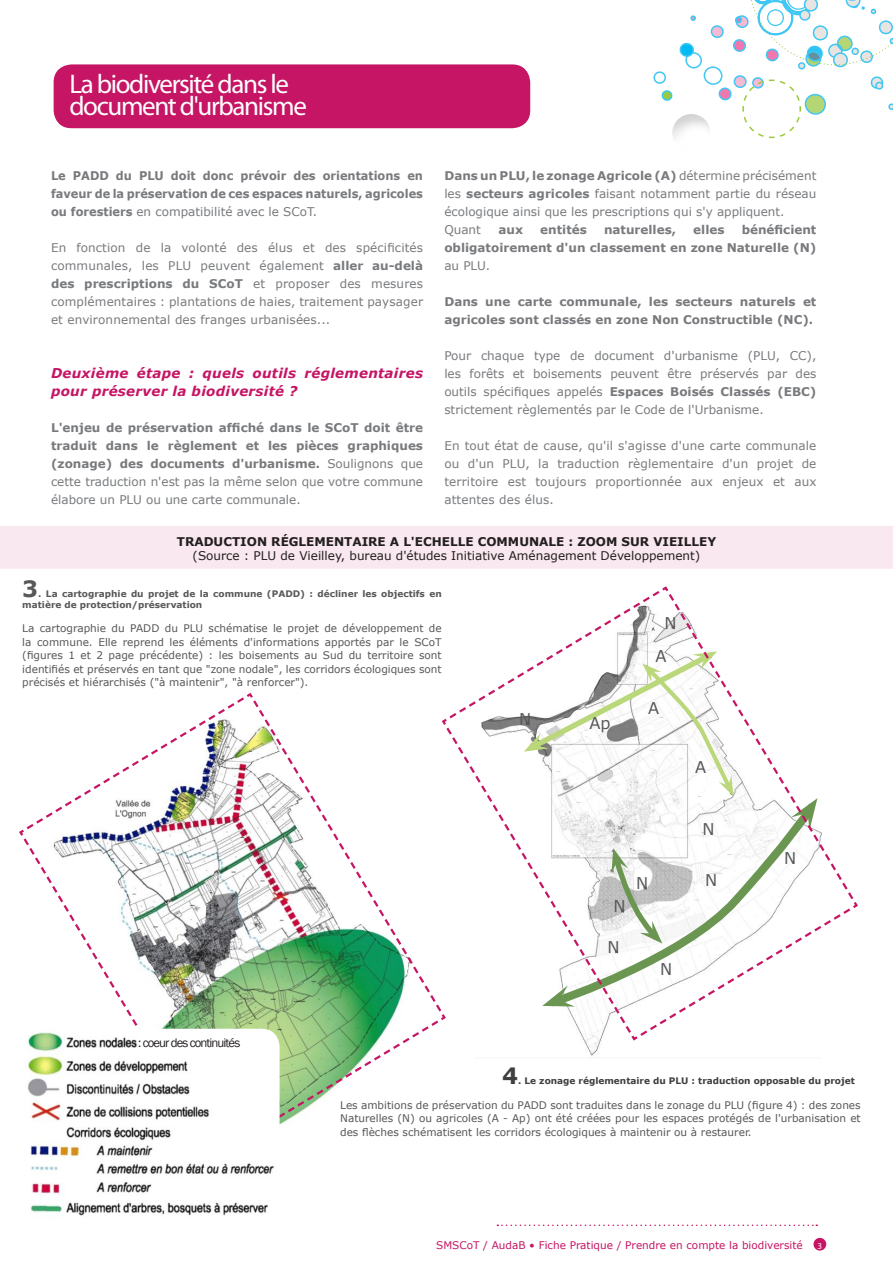
<style>
.page{position:relative;width:893px;height:1263px;background:#fff}
.page>*{position:absolute;margin:0;border:0;box-sizing:border-box;transform-origin:0 0}
.t1{font:27px/22.5px "Myriad Pro";letter-spacing:-.05em;color:#fff}
.t2{font:700 22.5px "Verdana";color:#57585a}
.t3{font:700 22.5px "Verdana";color:#3f3f40}
.t4{font:16.2px "Verdana";color:#57585a}
.t5{font:italic 700 13.5px/18px "Verdana";letter-spacing:.02em;color:#c51564}
.t6{font:12.75px "Franklin Gothic";letter-spacing:-.07em;color:#231f20}
.t7{font:12px/18px "Verdana";color:#787a7d;text-align:justify}
.t8{font:700 12px/18px "Verdana";color:#787a7d;text-align:justify}
.t9{font:700 12px/18px "Verdana";color:#787a7d;text-align:justify;scale:.95 1}
.t10{font:12px "Verdana";color:#231f20}
.t11{font:700 12px "Verdana";color:#231f20}
.t12{font:10.5px/13.5px "Verdana";color:#575757;text-align:justify}
.t13{font:10.5px "Verdana";color:#c51564}
.t14{font:700 9px/10.8px "Verdana";color:#57585a}
.t15{font:700 9px "Verdana";color:#3f3f40}
.t16{font:9px "Myriad Pro";color:#fff}
.s1{font-weight:400}
.s2{font-weight:700}
</style>
<div class="page">
<div style="left:0;top:526px;width:893px;height:43px;background:#f9e8ef"></div>
<div style="left:54px;top:64px;width:476px;height:64px;background:#c51564;border-radius:18px"></div>
<div style="left:653px;top:71px;width:13px;height:13px;border:2px solid #40c7f4;border-radius:50%"></div>
<svg style="left:660px;top:0;width:233px;height:139px"></svg>
<div style="left:813px;top:1238px;width:13px;height:12px;background:#c51564;border-radius:50%"></div>
<svg style="left:497px;top:1224px;width:320px;height:2px"></svg>
<img style="left:19px;top:693px;width:421px;height:432px">
<img style="left:24px;top:1029px;width:256px;height:187px">
<svg style="left:440px;top:586px;width:418px;height:456px"></svg>
<p class="t1" style="left:69px;top:72px;width:239px">La biodiversité dans le document d'urbanisme</p>
<p class="t9" style="left:51px;top:166px;width:393px">Le PADD du PLU doit donc prévoir des orientations en faveur de la préservation de ces espaces naturels, agricoles ou forestiers <span class="s1">en compatibilité avec le SCoT.</span></p>
<p class="t7" style="left:51px;top:239px;width:374px">En fonction de la volonté des élus et des spécificités communales, les PLU peuvent également <span class="s2">aller au-delà des prescriptions du SCoT</span> et proposer des mesures complémentaires : plantations de haies, traitement paysager et environnemental des franges urbanisées...</p>
<p class="t5" style="left:51px;top:364px;width:373px">Deuxième étape : quels outils réglementaires pour préserver la biodiversité ?</p>
<p class="t8" style="left:51px;top:418px;width:374px">L'enjeu de préservation affiché dans le SCoT doit être traduit dans le règlement et les pièces graphiques (zonage) des documents d'urbanisme. <span class="s1">Soulignons que cette traduction n'est pas la même selon que votre commune élabore un PLU ou une carte communale.</span></p>
<p class="t7" style="left:444px;top:167px;width:374px"><span class="s2">Dans un PLU, le zonage Agricole (A)</span> détermine précisément les <span class="s2">secteurs agricoles</span> faisant notamment partie du réseau écologique ainsi que les prescriptions qui s'y appliquent.</p>
<p class="t7" style="left:444px;top:221px;width:38px">Quant</p>
<p class="t8" style="left:499px;top:220px;width:26px">aux</p>
<p class="t8" style="left:540px;top:220px;width:48px">entités</p>
<p class="t8" style="left:604px;top:220px;width:74px">naturelles,</p>
<p class="t8" style="left:693px;top:220px;width:33px">elles</p>
<p class="t8" style="left:444px;top:220px;width:374px;text-indent:297px">bénéficient obligatoirement d'un classement en zone Naturelle (N) <span class="s1">au PLU.</span></p>
<p class="t8" style="left:444px;top:292px;width:374px">Dans une carte communale, les secteurs naturels et agricoles sont classés en zone Non Constructible (NC).</p>
<p class="t7" style="left:444px;top:347px;width:374px">Pour chaque type de document d'urbanisme (PLU, CC), les forêts et boisements peuvent être préservés par des outils spécifiques appelés <span class="s2">Espaces Boisés Classés (EBC) </span>strictement règlementés par le Code de l'Urbanisme.</p>
<p class="t7" style="left:444px;top:437px;width:374px">En tout état de cause, qu'il s'agisse d'une carte communale ou d'un PLU, la traduction règlementaire d'un projet de territoire est toujours proportionnée aux enjeux et aux attentes des élus.</p>
<p class="t11" style="left:177px;top:533px;width:541px">TRADUCTION RÉGLEMENTAIRE A L'ECHELLE COMMUNALE : ZOOM SUR VIEILLEY</p>
<p class="t10" style="left:193px;top:548px;width:509px">(Source : PLU de Vieilley, bureau d'études Initiative Aménagement Développement)</p>
<p class="t2" style="left:22px;top:573px;width:17px">3</p>
<p class="t14" style="left:22px;top:588px;width:421px;text-indent:16px">. La cartographie du projet de la commune (PADD) : décliner les objectifs en matière de protection/préservation</p>
<p class="t12" style="left:22px;top:621px;width:421px">La cartographie du PADD du PLU schématise le projet de développement de la commune. Elle reprend les éléments d'informations apportés par le SCoT (figures 1 et 2 page précédente) : les boisements au Sud du territoire sont identifiés et préservés en tant que "zone nodale", les corridors écologiques sont précisés et hiérarchisés ("à maintenir", "à renforcer").</p>
<p class="t6" style="left:138px;top:1035px;width:104px">: coeur des continuités</p>
<p class="t4" style="left:519px;top:708px;width:14px">N</p>
<p class="t4" style="left:589px;top:712px;width:23px">Ap</p>
<p class="t4" style="left:664px;top:612px;width:14px">N</p>
<p class="t4" style="left:656px;top:645px;width:13px">A</p>
<p class="t4" style="left:648px;top:697px;width:13px">A</p>
<p class="t4" style="left:613px;top:895px;width:14px">N</p>
<p class="t4" style="left:607px;top:935px;width:14px">N</p>
<p class="t4" style="left:636px;top:872px;width:14px">N</p>
<p class="t4" style="left:660px;top:958px;width:14px">N</p>
<p class="t4" style="left:695px;top:756px;width:13px">A</p>
<p class="t4" style="left:703px;top:818px;width:14px">N</p>
<p class="t4" style="left:705px;top:869px;width:14px">N</p>
<p class="t4" style="left:784px;top:847px;width:14px">N</p>
<p class="t3" style="left:502px;top:1060px;width:17px">4</p>
<p class="t15" style="left:518px;top:1075px;width:338px">. Le zonage réglementaire du PLU : traduction opposable du projet</p>
<p class="t12" style="left:340px;top:1098px;width:522px">Les ambitions de préservation du PADD sont traduites dans le zonage du PLU (figure 4) : des zones Naturelles (N) ou agricoles (A - Ap) ont été créées pour les espaces protégés de l'urbanisation et des flèches schématisent les corridors écologiques à maintenir ou à restaurer.</p>
<p class="t13" style="left:436px;top:1238px;width:368px">SMSCoT / AudaB • Fiche Pratique / Prendre en compte la biodiversité</p>
<p class="t16" style="left:818px;top:1241px;width:6px">3</p>
</div>
